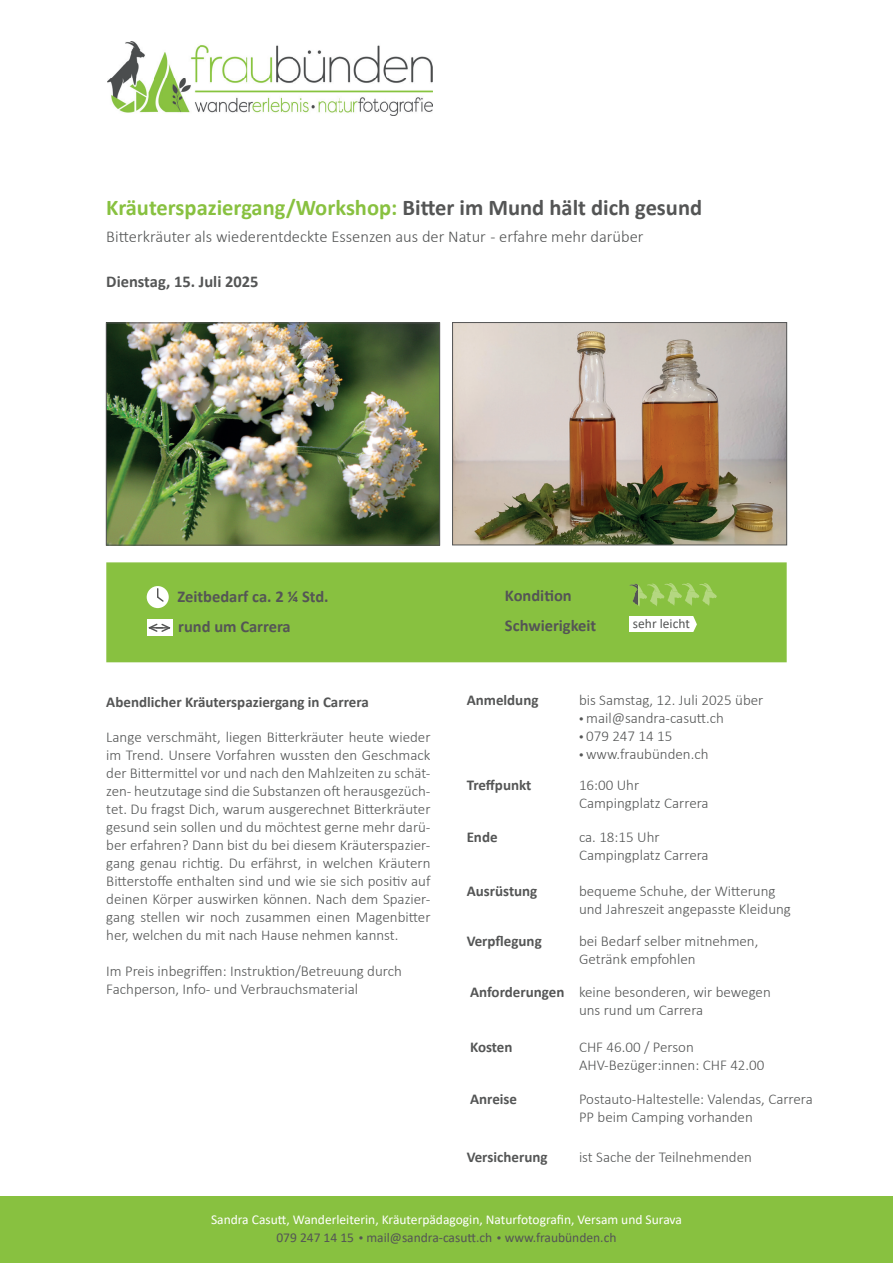
<style>
.page{position:relative;width:893px;height:1263px;background:#fff}
.page>*{position:absolute;margin:0;border:0;box-sizing:border-box;transform-origin:0 0}
.t1{font:700 22.5px "Calibri";color:#88c140}
.t2{font:700 16.5px/30px "Calibri";color:#545555}
.t3{font:300 16.5px "Calibri";color:#545555}
.t4{font:300 15px/18px "Calibri";color:#545555}
.t5{font:700 15px "Calibri";color:#545555}
.t6{font:13.5px/18px "Calibri";color:#fff;text-align:center}
.t7{font:13.5px "Calibri";color:#545555}
.s1{color:#545555}
.s2{font-weight:400;font-size:7.5px}
.s3{font-weight:700}
.s4{font-size:7.5px;color:#545555}
</style>
<div class="page">
<div style="left:106px;top:562px;width:681px;height:100px;background:#88c140;border:2px solid #88c140"></div>
<img style="left:108px;top:325px;width:330px;height:218px">
<div style="left:106px;top:323px;width:334px;height:222px;border:1px solid #545555"></div>
<img style="left:454px;top:324px;width:331px;height:219px">
<div style="left:452px;top:322px;width:335px;height:223px;border:1px solid #545555"></div>
<img style="left:108px;top:42px;width:325px;height:73px">
<div style="left:147px;top:586px;width:22px;height:22px;background:#fff;border-radius:50%"></div>
<svg style="left:157px;top:588px;width:7px;height:14px"></svg>
<div style="left:147px;top:619px;width:26px;height:17px;background:#fff"></div>
<svg style="left:149px;top:624px;width:21px;height:8px"></svg>
<svg style="left:630px;top:583px;width:87px;height:49px"></svg>
<div style="left:0;top:1196px;width:893px;height:67px;background:#88c140"></div>
<h1 class="t1" style="left:106px;top:191px;width:597px">Kräuterspaziergang/Workshop: <span class="s1">Bitter im Mund hält dich gesund</span></h1>
<p class="t3" style="left:106px;top:226px;width:539px">Bitterkräuter als wiederentdeckte Essenzen aus der Natur - erfahre mehr darüber</p>
<p class="t2" style="left:106px;top:266px;width:154px">Dienstag, 15. Juli 2025</p>
<p class="t2" style="left:178px;top:581px;width:153px">Zeitbedarf ca. 2 ¼ Std. rund um Carrera</p>
<p class="t5" style="left:106px;top:692px;width:264px">Abendlicher Kräuterspaziergang in Carrera</p>
<p class="t4" style="left:106px;top:728px;width:326px;text-align:justify">Lange verschmäht, liegen Bitterkräuter heute wieder im Trend. Unsere Vorfahren wussten den Geschmack der Bittermittel vor und nach den Mahlzeiten zu schät&shy;zen - heutzutage sind die Substanzen oft herausgezüch&shy;tet. Du fragst Dich, warum ausgerechnet Bitterkräuter gesund sein sollen und du möchtest gerne mehr darü&shy;ber erfahren? Dann bist du bei diesem Kräuterspazier&shy;gang genau richtig. Du erfährst, in welchen Kräutern Bitterstoffe enthalten sind und wie sie sich positiv auf deinen Körper auswirken können. Nach dem Spazier&shy;gang stellen wir noch zusammen einen Magenbitter her, welchen du mit nach Hause nehmen kannst.</p>
<p class="t4" style="left:106px;top:962px;width:297px">Im Preis inbegriffen: Instruktion/Betreuung durch<br>Fachperson, Info- und Verbrauchsmaterial</p>
<p class="t2" style="left:505px;top:581px;width:68px">Kondition</p>
<p class="t2" style="left:505px;top:611px;width:93px">Schwierigkeit</p>
<p class="t7" style="left:633px;top:615px;width:58px">sehr leicht</p>
<p class="t5" style="left:467px;top:689px;width:73px">Anmeldung</p>
<p class="t4" style="left:579px;top:691px;width:186px">bis Samstag, 12. Juli 2025 über</p>
<p class="t4" style="left:579px;top:709px;width:147px"><span class="s2">●</span> mail@sandra-casutt.ch</p>
<p class="t4" style="left:579px;top:727px;width:95px"><span class="s2">●</span> 079 247 14 15</p>
<p class="t4" style="left:579px;top:745px;width:131px"><span class="s2">●</span> www.fraubünden.ch</p>
<p class="t5" style="left:467px;top:774px;width:66px">Treffpunkt</p>
<p class="t4" style="left:579px;top:776px;width:131px">16:00 Uhr<br>Campingplatz Carrera</p>
<p class="t5" style="left:467px;top:826px;width:32px">Ende</p>
<p class="t4" style="left:579px;top:827px;width:131px">ca. 18:15 Uhr<br>Campingplatz Carrera</p>
<p class="t5" style="left:467px;top:880px;width:72px">Ausrüstung</p>
<p class="t4" style="left:579px;top:881px;width:213px">bequeme Schuhe, der Witterung und Jahreszeit angepasste Kleidung</p>
<p class="t5" style="left:467px;top:930px;width:77px">Verpflegung</p>
<p class="t4" style="left:579px;top:931px;width:181px">bei Bedarf selber mitnehmen,<br>Getränk empfohlen</p>
<p class="t4" style="left:579px;top:983px;width:193px;text-indent:-109px"><span class="s3">Anforderungen</span> keine besonderen, wir bewegen uns rund um Carrera</p>
<p class="t5" style="left:470px;top:1036px;width:44px">Kosten</p>
<p class="t4" style="left:579px;top:1038px;width:187px">CHF 46.00 / Person<br>AHV-Bezüger:innen: CHF 42.00</p>
<p class="t5" style="left:470px;top:1088px;width:49px">Anreise</p>
<p class="t4" style="left:579px;top:1090px;width:235px">Postauto-Haltestelle: Valendas, Carrera<br>PP beim Camping vorhanden</p>
<p class="t5" style="left:467px;top:1147px;width:82px">Versicherung</p>
<p class="t4" style="left:579px;top:1148px;width:174px">ist Sache der Teilnehmenden</p>
<p class="t6" style="left:211px;top:1210px;width:472px">Sandra Casutt, Wanderleiterin, Kräuterpädagogin, Naturfotografin, Versam und Surava<br><span class="s1">079 247 14 15</span> <span class="s4">●</span> <span class="s1">mail@sandra-casutt.ch</span> <span class="s4">●</span> <span class="s1">www.fraubünden.ch</span></p>
</div>
